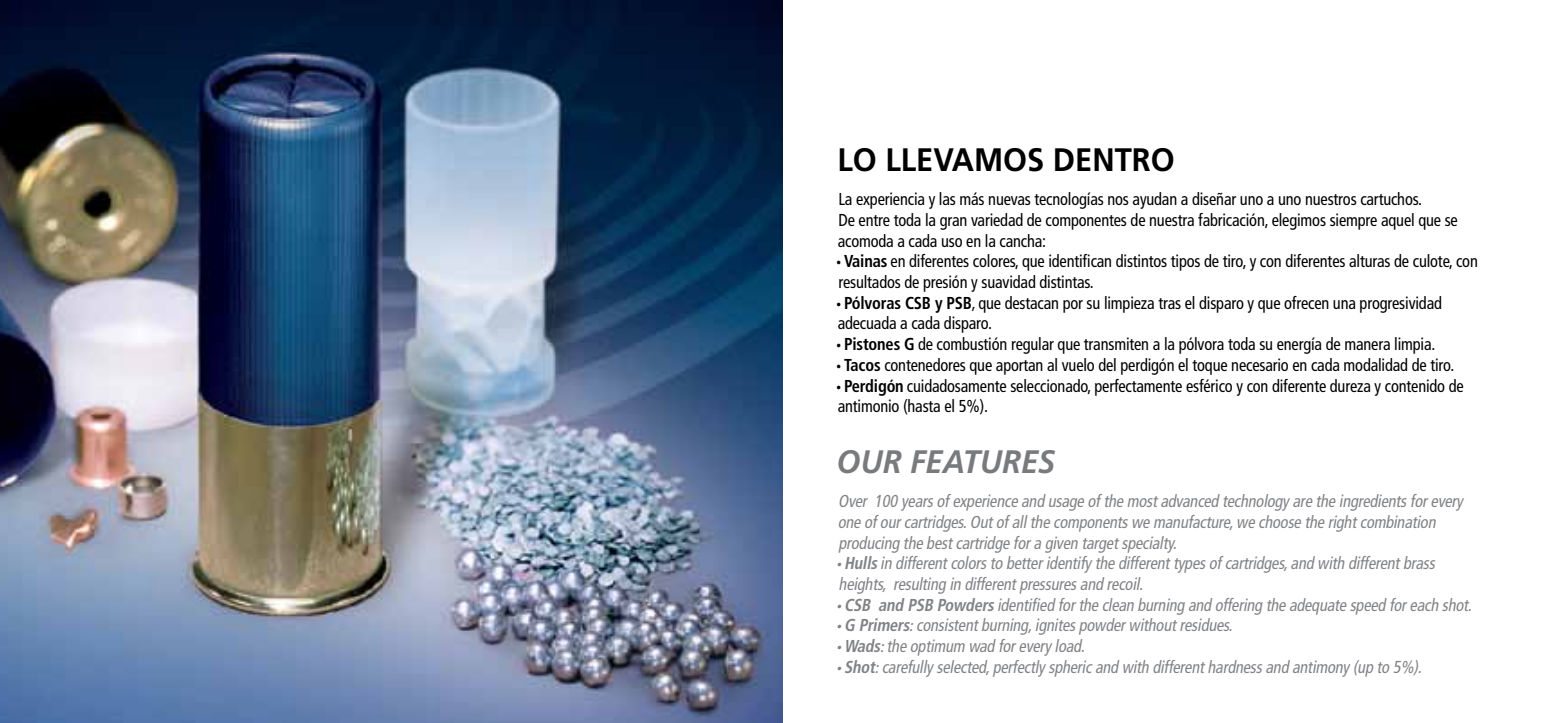
<style>
.page{position:relative;width:1545px;height:723px;background:#fff}
.page>*{position:absolute;margin:0;border:0;box-sizing:border-box;transform-origin:0 0}
.t1{font:700 32.5px "Frutiger LT Std";color:#000;scale:.95 1}
.t2{font:italic 700 32.5px "Frutiger LT Std";color:#797a7d;scale:.95 1}
.t3{font:condensed 17.25px/20.8px "Frutiger LT Std";letter-spacing:-.01em;color:#000;scale:.95 1}
.t4{font:italic condensed 17.25px/20.8px "Frutiger LT Std";color:#808285;scale:.95 1}
.s1{font-family:"Myriad Pro";font-stretch:normal}
.s2{font-weight:700}
</style>
<div class="page">
<img style="left:0;top:0;width:782px;height:723px">
<h1 class="t1" style="left:837px;top:141px;width:357px">LO LLEVAMOS DENTRO</h1>
<p class="t3" style="left:838px;top:189px;width:654px">La experiencia y las más nuevas tecnologías nos ayudan a diseñar uno a uno nuestros cartuchos.<br>De entre toda la gran variedad de componentes de nuestra fabricación, elegimos siempre aquel que se acomoda a cada uso en la cancha:</p>
<p class="t3" style="left:836px;top:251px;width:677px"><span class="s1">•</span> <span class="s2">Vainas</span> en diferentes colores, que identifican distintos tipos de tiro, y con diferentes alturas de culote, con resultados de presión y suavidad distintas.</p>
<p class="t3" style="left:836px;top:292px;width:639px"><span class="s1">•</span> <span class="s2">Pólvoras CSB y PSB</span><span class="s1">,</span> que destacan por su limpieza tras el disparo y que ofrecen una progresividad adecuada a cada disparo.</p>
<p class="t3" style="left:836px;top:334px;width:632px"><span class="s1">•</span> <span class="s2">Pistones G</span> de combustión regular que transmiten a la pólvora toda su energía de manera limpia.</p>
<p class="t3" style="left:836px;top:355px;width:652px"><span class="s1">•</span> <span class="s2">Tacos</span> contenedores que aportan al vuelo del perdigón el toque necesario en cada modalidad de tiro.</p>
<p class="t3" style="left:836px;top:375px;width:662px"><span class="s1">•</span> <span class="s2">Perdigón</span> cuidadosamente seleccionado, perfectamente esférico y con diferente dureza y contenido de antimonio (hasta el 5%).</p>
<h1 class="t2" style="left:836px;top:442px;width:232px">OUR FEATURES</h1>
<p class="t4" style="left:838px;top:491px;width:660px">Over 100 yearsofexperience and usage ofthe mostadvanced technology are the ingredientsforevery one ofourcartridges.Outofallthe componentswe manufacture,we choose the rightcombination producing the bestcartridge fora given targetspecialty.</p>
<p class="t4" style="left:836px;top:553px;width:635px"><span class="s1">•</span><span class="s2">Hulls</span> in differentcolorsto betteridentify the differenttypesofcartridges,and with differentbrass heights, resulting in differentpressuresand recoil.</p>
<p class="t4" style="left:836px;top:594px;width:674px"><span class="s1">•</span><span class="s2">CSB and PSB Powders</span> identified forthe clean burning and offering the adequate speed foreach shot.</p>
<p class="t4" style="left:836px;top:615px;width:422px"><span class="s1">•</span><span class="s2">G Primers</span><span class="s1">:</span>consistentburning,ignitespowderwithoutresidues.</p>
<p class="t4" style="left:836px;top:636px;width:267px"><span class="s1">•</span><span class="s2">Wads</span><span class="s1">:</span>the optimum wad forevery load.</p>
<p class="t4" style="left:836px;top:656px;width:622px"><span class="s1">•</span><span class="s2">Shot</span><span class="s1">:</span>carefully selected,perfectly sphericand with differenthardnessand antimony (up to 5%).</p>
</div>
